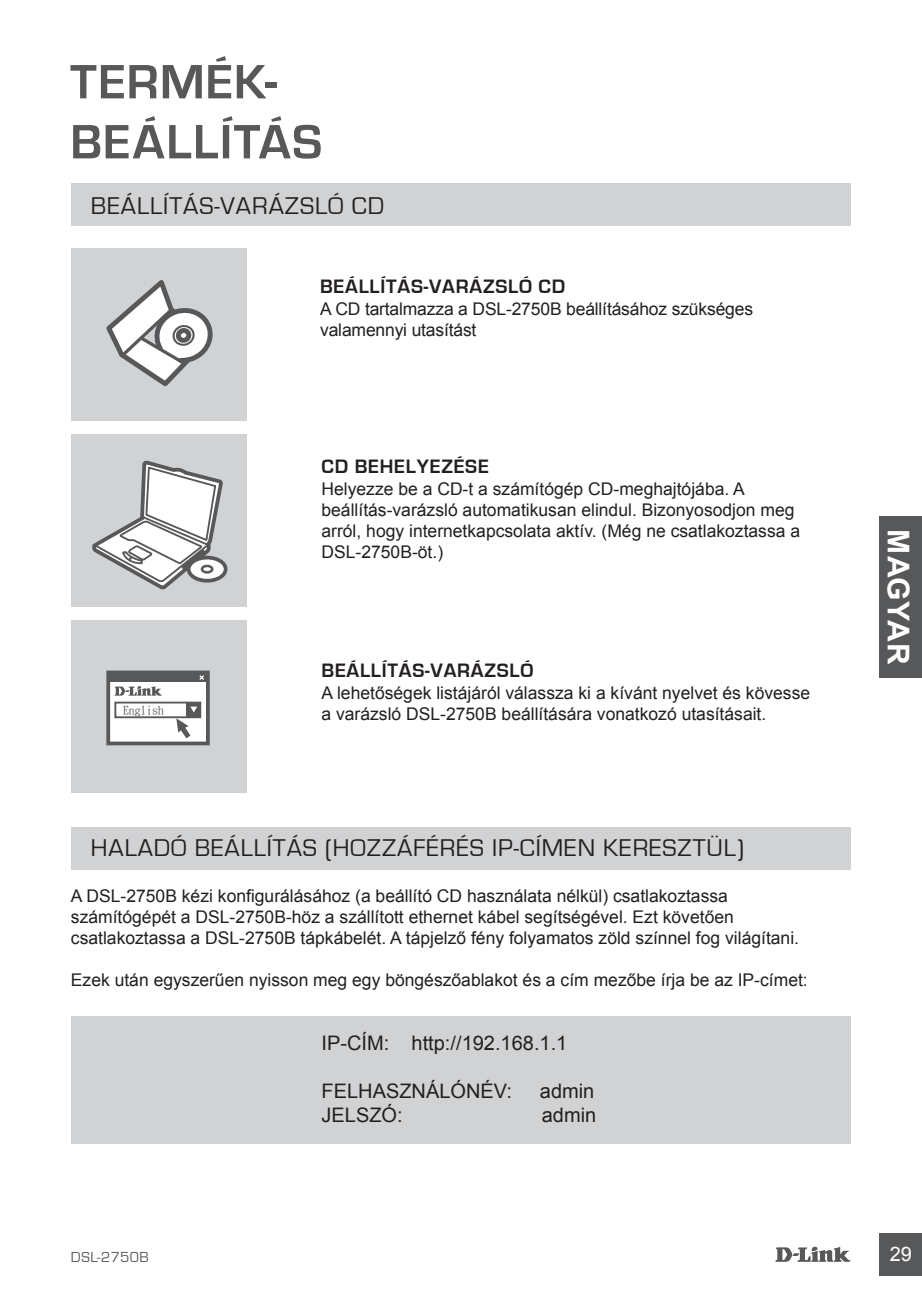
<style>
.page{position:relative;width:922px;height:1297px;background:#fff}
.page>*{position:absolute;margin:0;border:0;box-sizing:border-box;transform-origin:0 0}
.t1{font:700 50px/60px "Eurostile";letter-spacing:.03em;color:#57585a}
.t2{font:700 30px "Arial";letter-spacing:.005em;color:#fff}
.t3{font:25px "Eurostile";letter-spacing:.04em;color:#231f20}
.t4{font:20px "Arial";color:#231f20}
.t5{font:700 20px "Eurostile";letter-spacing:.04em;color:#231f20}
.t6{font:20px "Arial";color:#fff}
.t7{font:17.5px/21px "Arial";color:#231f20}
.t8{font:15px "Eurostile";letter-spacing:.035em;color:#57585a}
.t9{font:11.75px "DF Kai Shu SB Estd BF";color:#57585a}
</style>
<div class="page">
<svg style="left:775px;top:1246px;width:75px;height:16px"></svg>
<div style="left:879px;top:1233px;width:42px;height:43px;background:#57585a"></div>
<div style="left:879px;top:516px;width:42px;height:161px;background:#57585a"></div>
<div style="left:71px;top:183px;width:779px;height:43px;background:#d1d2d4"></div>
<div style="left:71px;top:434px;width:175px;height:173px;background:#d1d2d4"></div>
<div style="left:71px;top:620px;width:175px;height:173px;background:#d1d2d4"></div>
<div style="left:71px;top:248px;width:175px;height:173px;background:#d1d2d4"></div>
<svg style="left:106px;top:280px;width:107px;height:107px"></svg>
<div style="left:187px;top:556px;width:40px;height:27px;border:4px solid #57585a;border-radius:50%"></div>
<div style="left:106px;top:670px;width:104px;height:75px;background:#fff;border:4px solid #57585a"></div>
<div style="left:114px;top:702px;width:87px;height:16px;border:2px solid #57585a"></div>
<div style="left:186px;top:703px;width:14px;height:14px;background:#57585a"></div>
<svg style="left:190px;top:707px;width:7px;height:5px"></svg>
<svg style="left:175px;top:718px;width:20px;height:26px"></svg>
<svg style="left:92px;top:460px;width:132px;height:239px"></svg>
<div style="left:71px;top:827px;width:779px;height:42px;background:#d1d2d4"></div>
<div style="left:71px;top:1016px;width:779px;height:127px;background:#d1d2d4"></div>
<h1 class="t1" style="left:70px;top:53px;width:253px">TERMÉK-<br>BEÁLLÍTÁS</h1>
<h3 class="t3" style="left:91px;top:192px;width:295px">BEÁLLÍTÁS-VARÁZSLÓ CD</h3>
<p class="t5" style="left:320px;top:276px;width:246px">BEÁLLÍTÁS-VARÁZSLÓ CD</p>
<p class="t7" style="left:320px;top:299px;width:434px">A CD tartalmazza a DSL-2750B beállításához szükséges valamennyi utasítást</p>
<p class="t9" style="left:123px;top:704px;width:42px">English</p>
<p class="t5" style="left:321px;top:455px;width:169px">CD BEHELYEZÉSE</p>
<p class="t7" style="left:321px;top:478px;width:480px">Helyezze be a CD-t a számítógép CD-meghajtójába. A beállítás-varázsló automatikusan elindul. Bizonyosodjon meg arról, hogy internetkapcsolata aktív. (Még ne csatlakoztassa a DSL-2750B-öt.)</p>
<p class="t5" style="left:321px;top:659px;width:213px">BEÁLLÍTÁS-VARÁZSLÓ</p>
<p class="t7" style="left:321px;top:682px;width:490px">A lehetőségek listájáról válassza ki a kívánt nyelvet és kövesse a varázsló DSL-2750B beállítására vonatkozó utasításait.</p>
<h3 class="t3" style="left:91px;top:834px;width:654px">HALADÓ BEÁLLÍTÁS (HOZZÁFÉRÉS IP-CÍMEN KERESZTÜL)</h3>
<p class="t7" style="left:71px;top:885px;width:729px">A DSL-2750B kézi konfigurálásához (a beállító CD használata nélkül) csatlakoztassa számítógépét a DSL-2750B-höz a szállított ethernet kábel segítségével. Ezt követően csatlakoztassa a DSL-2750B tápkábelét. A tápjelző fény folyamatos zöld színnel fog világítani.</p>
<p class="t7" style="left:71px;top:969px;width:738px">Ezek után egyszerűen nyisson meg egy böngészőablakot és a cím mezőbe írja be az IP-címet:</p>
<p class="t4" style="left:321px;top:1030px;width:247px">IP-CÍM: http://192.168.1.1</p>
<p class="t4" style="left:321px;top:1078px;width:192px">FELHASZNÁLÓNÉV:</p>
<p class="t4" style="left:539px;top:1078px;width:56px">admin</p>
<p class="t4" style="left:321px;top:1102px;width:83px">JELSZÓ:</p>
<p class="t4" style="left:541px;top:1102px;width:56px">admin</p>
<h2 class="t2" style="left:917px;top:529px;width:137px;rotate:90deg">MAGYAR</h2>
<p class="t8" style="left:71px;top:1249px;width:79px">DSL-2750B</p>
<p class="t6" style="left:889px;top:1241px;width:24px">29</p>
</div>
